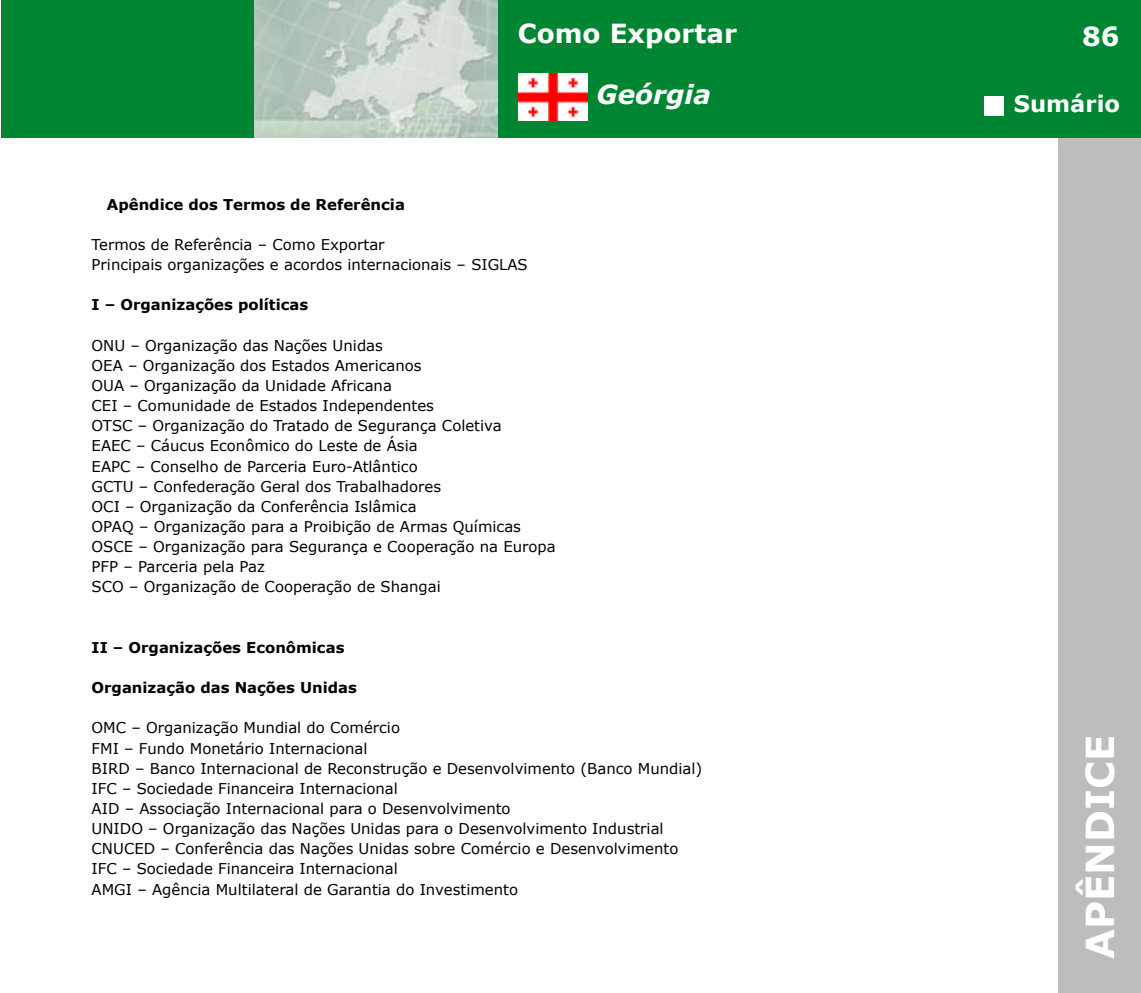
<style>
.page{position:relative;width:1141px;height:993px;background:#fff}
.page>*{position:absolute;margin:0;border:0;box-sizing:border-box;transform-origin:0 0}
.t1{font:700 38.5px "Verdana";color:#fff}
.t2{font:700 26.25px "Verdana";color:#fff}
.t3{font:italic 700 26.25px "Verdana";color:#fff}
.t4{font:700 22.75px "Verdana";color:#fff}
.t5{font:14.88px/20.1px "Verdana";color:#000}
.t6{font:700 14.88px "Verdana";color:#000}
</style>
<div class="page">
<div style="left:1058px;top:0;width:83px;height:992px;background:#bcbdbe"></div>
<div style="left:1px;top:0;width:1140px;height:137px;background:#008633"></div>
<img style="left:255px;top:0;width:242px;height:137px">
<div style="left:984px;top:96px;width:19px;height:19px;background:#fff"></div>
<img style="left:518px;top:74px;width:69px;height:46px">
<h2 class="t2" style="left:518px;top:17px;width:221px">Como Exportar</h2>
<h2 class="t3" style="left:596px;top:77px;width:116px">Geórgia</h2>
<h3 class="t4" style="left:1014px;top:89px;width:108px">Sumário</h3>
<h2 class="t2" style="left:1082px;top:19px;width:39px">86</h2>
<p class="t6" style="left:107px;top:195px;width:300px">Apêndice dos Termos de Referência</p>
<p class="t5" style="left:92px;top:234px;width:438px">Termos de Referência – Como Exportar<br>Principais organizações e acordos internacionais – SIGLAS</p>
<p class="t6" style="left:92px;top:295px;width:218px">I – Organizações políticas</p>
<p class="t5" style="left:92px;top:334px;width:466px">ONU – Organização das Nações Unidas<br>OEA – Organização dos Estados Americanos<br>OUA – Organização da Unidade Africana<br>CEI – Comunidade de Estados Independentes<br>OTSC – Organização do Tratado de Segurança Coletiva<br>EAEC – Cáucus Econômico do Leste de Ásia<br>EAPC – Conselho de Parceria Euro-Atlântico<br>GCTU – Confederação Geral dos Trabalhadores<br>OCI – Organização da Conferência Islâmica<br>OPAQ – Organização para a Proibição de Armas Químicas OSCE – Organização para Segurança e Cooperação na Europa PFP – Parceria pela Paz<br>SCO – Organização de Cooperação de Shangai</p>
<p class="t6" style="left:92px;top:637px;width:254px">II – Organizações Econômicas</p>
<p class="t6" style="left:92px;top:678px;width:267px">Organização das Nações Unidas</p>
<p class="t5" style="left:92px;top:717px;width:612px">OMC – Organização Mundial do Comércio<br>FMI – Fundo Monetário Internacional<br>BIRD – Banco Internacional de Reconstrução e Desenvolvimento (Banco Mundial)<br>IFC – Sociedade Financeira Internacional<br>AID – Associação Internacional para o Desenvolvimento<br>UNIDO – Organização das Nações Unidas para o Desenvolvimento Industrial CNUCED – Conferência das Nações Unidas sobre Comércio e Desenvolvimento IFC – Sociedade Financeira Internacional<br>AMGI – Agência Multilateral de Garantia do Investimento</p>
<h1 class="t1" style="left:1076px;top:958px;width:226px;rotate:-90deg">APÊNDICE</h1>
</div>
